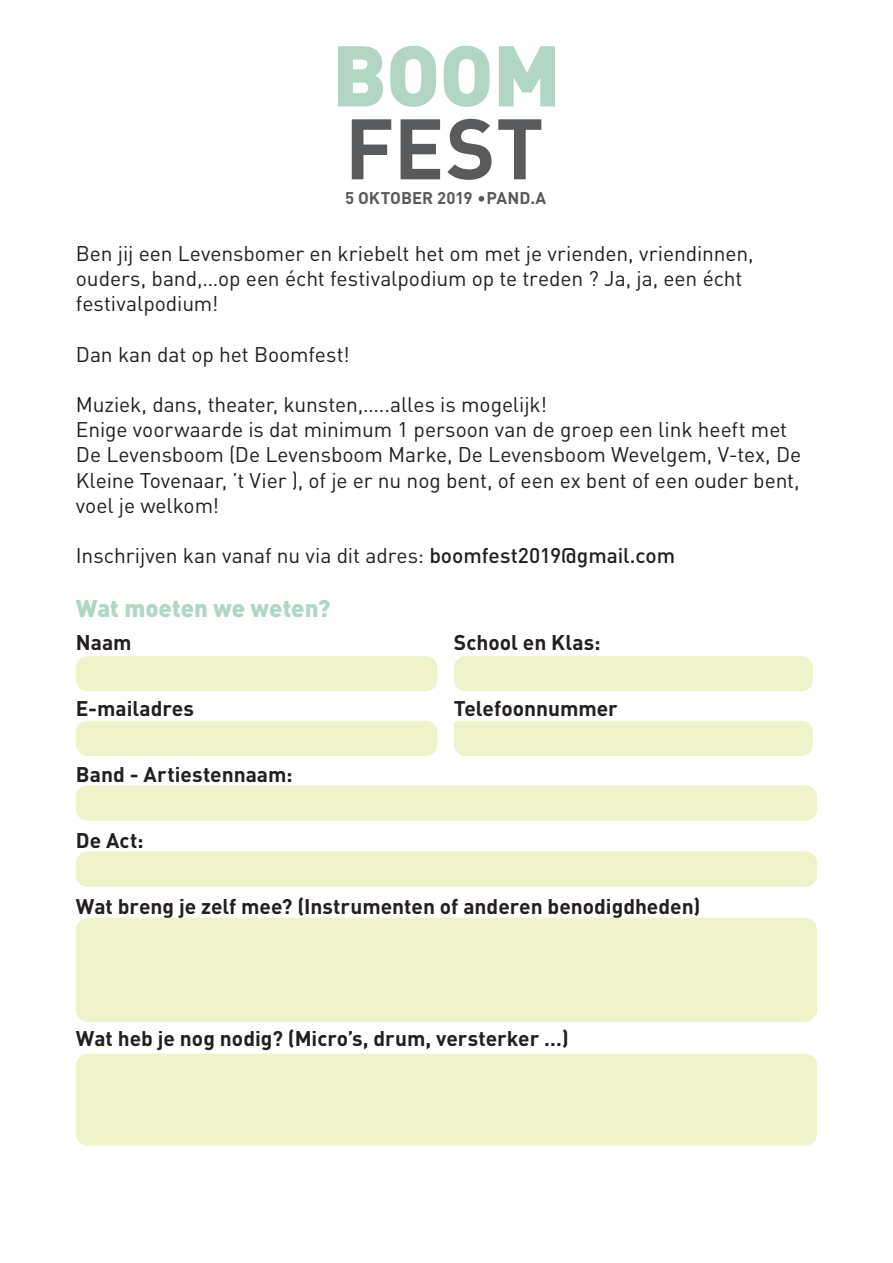
<style>
.page{position:relative;width:893px;height:1263px;background:#fff}
.page>*{position:absolute;margin:0;border:0;box-sizing:border-box;transform-origin:0 0}
.t1{font:900 24px "DIN";color:#b1d6c3}
.t2{font:21px/25.2px "DIN";letter-spacing:-.005em;color:#231f20}
.t3{font:700 21px "DIN";color:#231f20}
.t4{font:700 16.8px "DIN";color:#585a5c}
.s1{font-weight:500}
</style>
<div class="page">
<div style="left:76px;top:1054px;width:741px;height:91px;background:#eef3ca;border-radius:12px"></div>
<div style="left:76px;top:918px;width:741px;height:104px;background:#eef3ca;border-radius:12px"></div>
<div style="left:76px;top:785px;width:741px;height:36px;background:#eef3ca;border-radius:12px"></div>
<div style="left:76px;top:721px;width:361px;height:35px;background:#eef3ca;border-radius:12px"></div>
<div style="left:76px;top:656px;width:361px;height:35px;background:#eef3ca;border-radius:12px"></div>
<div style="left:453px;top:721px;width:360px;height:35px;background:#eef3ca"></div>
<div style="left:454px;top:656px;width:359px;height:35px;background:#eef3ca;border-radius:12px"></div>
<div style="left:76px;top:851px;width:741px;height:36px;background:#eef3ca;border-radius:12px"></div>
<svg style="left:338px;top:46px;width:45px;height:60px"></svg>
<svg style="left:390px;top:46px;width:46px;height:61px"></svg>
<svg style="left:443px;top:46px;width:47px;height:61px"></svg>
<svg style="left:499px;top:46px;width:56px;height:60px"></svg>
<svg style="left:352px;top:119px;width:39px;height:60px"></svg>
<svg style="left:401px;top:119px;width:39px;height:60px"></svg>
<svg style="left:447px;top:119px;width:45px;height:61px"></svg>
<svg style="left:498px;top:119px;width:43px;height:60px"></svg>
<svg style="left:479px;top:196px;width:5px;height:6px"></svg>
<p class="t4" style="left:345px;top:187px;width:203px">5 OKTOBER 2019 PAND.A</p>
<p class="t2" style="left:76px;top:240px;width:679px">Ben jij een Levensbomer en kriebelt het om met je vrienden, vriendinnen, ouders, band,…op een écht festivalpodium op te treden ? Ja, ja, een écht festivalpodium!</p>
<p class="t2" style="left:76px;top:341px;width:275px">Dan kan dat op het Boomfest!</p>
<p class="t2" style="left:76px;top:391px;width:727px">Muziek, dans, theater, kunsten,…..alles is mogelijk!<br>Enige voorwaarde is dat minimum 1 persoon van de groep een link heeft met De Levensboom (De Levensboom Marke, De Levensboom Wevelgem, V-tex, De Kleine Tovenaar, ’t Vier ), of je er nu nog bent, of een ex bent of een ouder bent, voel je welkom!</p>
<p class="t2" style="left:76px;top:543px;width:601px">Inschrijven kan vanaf nu via dit adres: <span class="s1">boomfest2019@gmail.com</span></p>
<p class="t1" style="left:76px;top:592px;width:256px">Wat moeten we weten?</p>
<p class="t3" style="left:76px;top:629px;width:57px">Naam</p>
<p class="t3" style="left:454px;top:629px;width:148px">School en Klas:</p>
<p class="t3" style="left:76px;top:695px;width:120px">E-mailadres</p>
<p class="t3" style="left:454px;top:695px;width:165px">Telefoonnummer</p>
<p class="t3" style="left:76px;top:761px;width:218px">Band - Artiestennaam:</p>
<p class="t3" style="left:76px;top:827px;width:69px">De Act:</p>
<p class="t3" style="left:76px;top:893px;width:626px">Wat breng je zelf mee? (Instrumenten of anderen benodigdheden)</p>
<p class="t3" style="left:76px;top:1025px;width:494px">Wat heb je nog nodig? (Micro’s, drum, versterker …)</p>
</div>
